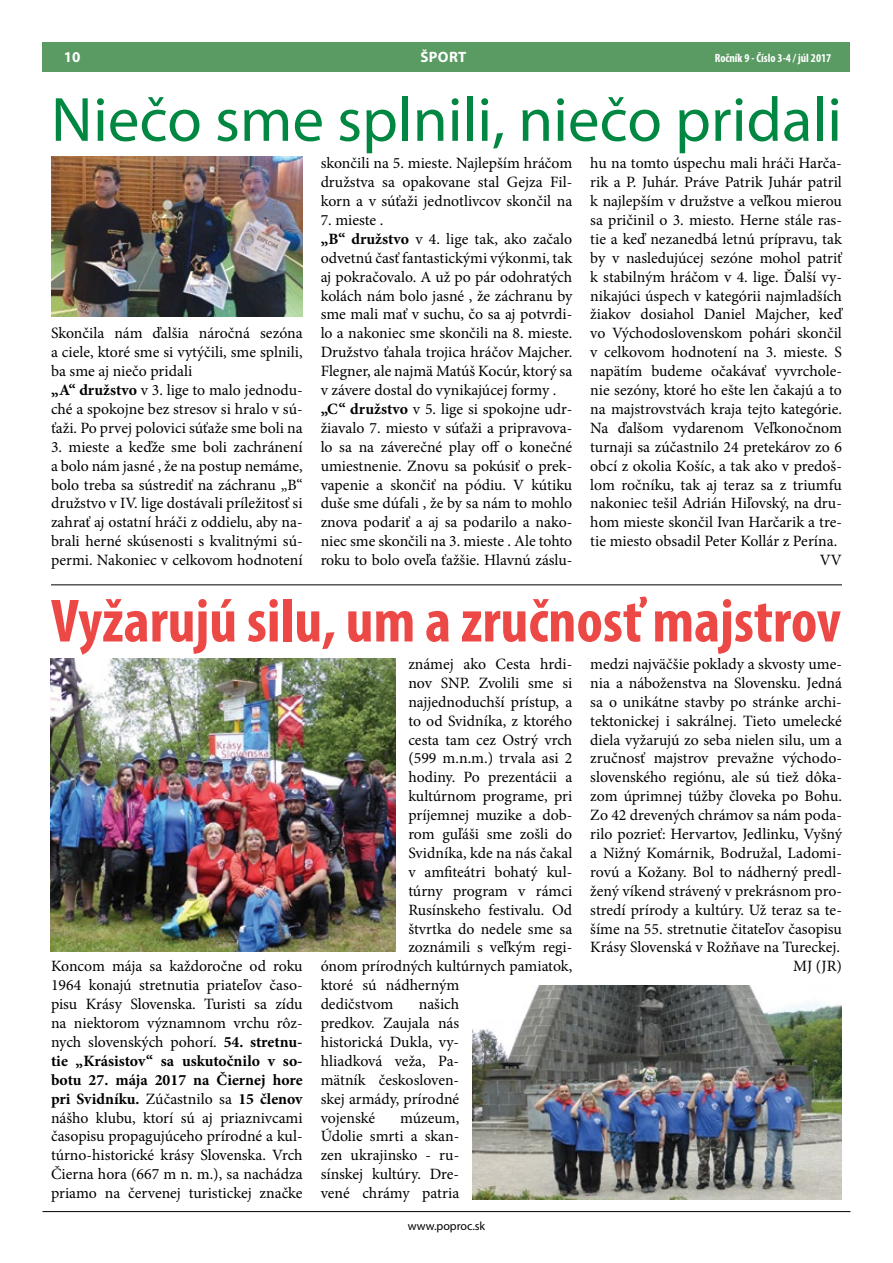
<style>
.page{position:relative;width:893px;height:1263px;background:#fff}
.page>*{position:absolute;margin:0;border:0;box-sizing:border-box;transform-origin:0 0}
.t1{font:63px "Myriad Pro";color:#008742}
.t2{font:700 condensed 61.5px "Myriad Pro";color:#ec4845}
.t3{font:15.75px/18.9px "Minion Pro";color:#000;text-align:justify}
.t4{font:700 15px "Myriad Pro";letter-spacing:.02em;color:#fff}
.t5{font:700 condensed 12px "Myriad Pro";color:#fff}
.t6{font:12px "Myriad Pro";color:#000}
.s1{font-weight:700}
</style>
<div class="page">
<hr style="left:43px;top:1211px;width:807px;height:1px;background:#000">
<div style="left:43px;top:43px;width:807px;height:29px;background:#5a9b63"></div>
<img style="left:51px;top:658px;width:345px;height:293px">
<img style="left:472px;top:985px;width:370px;height:214px">
<img style="left:51px;top:156px;width:252px;height:161px">
<hr style="left:51px;top:584px;width:791px;height:1px;background:#000">
<p class="t4" style="left:64px;top:47px;width:18px">10</p>
<p class="t4" style="left:421px;top:47px;width:47px">ŠPORT</p>
<h1 class="t1" style="left:51px;top:81px;width:792px">Niečo sme splnili, niečo pridali</h1>
<p class="t5" style="left:715px;top:51px;width:118px">Ročník 9 - Číslo 3-4 / júl 2017</p>
<p class="t3" style="left:51px;top:324px;width:253px;text-align:left">Skončila nám ďalšia náročná sezóna a ciele, ktoré sme si vytýčili, sme splnili, ba sme aj niečo pridali<br><span class="s1">„A“ družstvo</span> v 3. lige to malo jednodu&shy;ché a spokojne bez stresov si hralo v sú&shy;ťaži. Po prvej polovici súťaže sme boli na</p>
<p class="t3" style="left:51px;top:437px;width:253px">3. mieste a keďže sme boli zachránení a bolo nám jasné , že na postup nemáme, bolo treba sa sústrediť na záchranu „B“ družstvo v IV. lige dostávali príležitosť si zahrať aj ostatní hráči z oddielu, aby na&shy;brali herné skúsenosti s kvalitnými sú&shy;permi. Nakoniec v celkovom hodnotení</p>
<p class="t3" style="left:321px;top:154px;width:253px">skončili na 5. mieste. Najlepším hráčom družstva sa opakovane stal Gejza Fil&shy;korn a v súťaži jednotlivcov skončil na</p>
<p class="t3" style="left:321px;top:210px;width:253px;text-align:left">7. mieste .<br><span class="s1">„B“ družstvo</span> v 4. lige tak, ako začalo odvetnú časť fantastickými výkonmi, tak aj pokračovalo. A už po pár odohratých kolách nám bolo jasné , že záchranu by sme mali mať v suchu, čo sa aj potvrdi&shy;lo a nakoniec sme skončili na 8. mieste.<br>Družstvo ťahala trojica hráčov Majcher.<br>Flegner, ale najmä Matúš Kocúr, ktorý sa v závere dostal do vynikajúcej formy . <span class="s1">„C“ družstvo</span> v 5. lige si spokojne udr&shy;žiavalo 7. miesto v súťaži a pripravova&shy;lo sa na záverečné play off o konečné umiestnenie. Znovu sa pokúsiť o prek&shy;vapenie a skončiť na pódiu. V kútiku duše sme dúfali , že by sa nám to mohlo znova podariť a aj sa podarilo a nako&shy;niec sme skončili na 3. mieste . Ale tohto roku to bolo oveľa ťažšie. Hlavnú záslu-</p>
<p class="t3" style="left:590px;top:154px;width:253px">hu na tomto úspechu mali hráči Harča-</p>
<p class="t3" style="left:590px;top:173px;width:253px">rik a P. Juhár. Práve Patrik Juhár patril</p>
<p class="t3" style="left:590px;top:192px;width:253px">k najlepším v družstve a veľkou mierou</p>
<p class="t3" style="left:590px;top:210px;width:253px">sa pričinil o 3. miesto. Herne stále ras-</p>
<p class="t3" style="left:590px;top:229px;width:253px">tie a keď nezanedbá letnú prípravu, tak</p>
<p class="t3" style="left:590px;top:248px;width:253px">by v nasledujúcej sezóne mohol patriť</p>
<p class="t3" style="left:590px;top:267px;width:253px">k stabilným hráčom v 4. lige. Ďalší vy-</p>
<p class="t3" style="left:590px;top:286px;width:253px">nikajúci úspech v kategórii najmladších</p>
<p class="t3" style="left:590px;top:305px;width:253px">žiakov dosiahol Daniel Majcher, keď</p>
<p class="t3" style="left:590px;top:324px;width:253px">vo Východoslovenskom pohári skončil</p>
<p class="t3" style="left:590px;top:343px;width:253px">v celkovom hodnotení na 3. mieste. S</p>
<p class="t3" style="left:590px;top:362px;width:253px">napätím budeme očakávať vyvrchole-</p>
<p class="t3" style="left:590px;top:381px;width:253px">nie sezóny, ktoré ho ešte len čakajú a to</p>
<p class="t3" style="left:590px;top:399px;width:253px">na majstrovstvách kraja tejto kategórie.</p>
<p class="t3" style="left:590px;top:418px;width:253px">Na ďalšom vydarenom Veľkonočnom</p>
<p class="t3" style="left:590px;top:437px;width:253px">turnaji sa zúčastnilo 24 pretekárov zo 6</p>
<p class="t3" style="left:590px;top:456px;width:253px">obcí z okolia Košíc, a tak ako v predoš-</p>
<p class="t3" style="left:590px;top:475px;width:253px">lom ročníku, tak aj teraz sa z triumfu</p>
<p class="t3" style="left:590px;top:494px;width:253px">nakoniec tešil Adrián Hiľovský, na dru-</p>
<p class="t3" style="left:590px;top:513px;width:253px">hom mieste skončil Ivan Harčarik a tre-</p>
<p class="t3" style="left:590px;top:532px;width:248px">tie miesto obsadil Peter Kollár z Perína.</p>
<p class="t3" style="left:820px;top:551px;width:24px">VV</p>
<h2 class="t2" style="left:51px;top:582px;width:791px">Vyžarujú silu, um a zručnosť majstrov</h2>
<p class="t3" style="left:51px;top:957px;width:253px">Koncom mája sa každoročne od roku 1964 konajú stretnutia priateľov časo&shy;pisu Krásy Slovenska. Turisti sa zídu na niektorom významnom vrchu rôz&shy;nych slovenských pohorí. <span class="s1">54. stretnu&shy;tie „Krásistov“ sa uskutočnilo v so&shy;botu 27. mája 2017 na Čiernej hore pri Svidníku.</span> Zúčastnilo sa <span class="s1">15 členov </span>nášho klubu, ktorí sú aj priaznivcami časopisu propagujúceho prírodné a kul&shy;túrno-historické krásy Slovenska. Vrch Čierna hora (667 m n. m.), sa nachádza priamo na červenej turistickej značke</p>
<p class="t3" style="left:408px;top:654px;width:165px">známej ako Cesta hrdi-</p>
<p class="t3" style="left:408px;top:673px;width:165px">nov SNP. Zvolili sme si</p>
<p class="t3" style="left:408px;top:692px;width:165px">najjednoduchší prístup, a</p>
<p class="t3" style="left:408px;top:711px;width:165px">to od Svidníka, z ktorého</p>
<p class="t3" style="left:408px;top:730px;width:165px">cesta tam cez Ostrý vrch</p>
<p class="t3" style="left:408px;top:749px;width:165px">(599 m.n.m.) trvala asi 2</p>
<p class="t3" style="left:408px;top:768px;width:165px">hodiny. Po prezentácii a</p>
<p class="t3" style="left:408px;top:787px;width:165px">kultúrnom programe, pri</p>
<p class="t3" style="left:408px;top:806px;width:165px">príjemnej muzike a dob-</p>
<p class="t3" style="left:408px;top:825px;width:165px">rom guľáši sme zošli do</p>
<p class="t3" style="left:408px;top:843px;width:165px">Svidníka, kde na nás čakal</p>
<p class="t3" style="left:408px;top:862px;width:165px">v amfiteátri bohatý kul-</p>
<p class="t3" style="left:408px;top:881px;width:165px">túrny program v rámci</p>
<p class="t3" style="left:408px;top:900px;width:165px">Rusínskeho festivalu. Od</p>
<p class="t3" style="left:408px;top:919px;width:165px">štvrtka do nedele sme sa</p>
<p class="t3" style="left:408px;top:938px;width:165px">zoznámili s veľkým regi-</p>
<p class="t3" style="left:321px;top:957px;width:253px">ónom prírodných kultúrnych pamiatok,</p>
<p class="t3" style="left:321px;top:976px;width:140px">ktoré sú nádherným</p>
<p class="t3" style="left:321px;top:995px;width:74px">dedičstvom</p>
<p class="t3" style="left:321px;top:995px;width:140px;text-indent:98px">našich predkov. Zaujala nás historická Dukla, vy&shy;hliadková veža, Pa&shy;mätník českosloven&shy;skej armády, prírodné vojenské</p>
<p class="t3" style="left:321px;top:1108px;width:140px;text-indent:79px">múzeum, Údolie smrti a skan&shy;zen ukrajinsko - ru&shy;sínskej kultúry. Dre&shy;vené chrámy patria</p>
<p class="t6" style="left:408px;top:1218px;width:79px">www.poproc.sk</p>
<p class="t3" style="left:590px;top:654px;width:253px;text-align:right">medzi najväčšie poklady a skvosty ume&shy;nia a náboženstva na Slovensku. Jedná sa o unikátne stavby po stránke archi&shy;tektonickej i sakrálnej. Tieto umelecké diela vyžarujú zo seba nielen silu, um a zručnosť majstrov prevažne východo&shy;slovenského regiónu, ale sú tiež dôka&shy;zom úprimnej túžby človeka po Bohu.<br>Zo 42 drevených chrámov sa nám poda&shy;rilo pozrieť: Hervartov, Jedlinku, Vyšný a Nižný Komárnik, Bodružal, Ladomi&shy;rovú a Kožany. Bol to nádherný predl&shy;žený víkend strávený v prekrásnom pro&shy;stredí prírody a kultúry. Už teraz sa te&shy;šíme na 55. stretnutie čitateľov časopisu Krásy Slovenská v Rožňave na Tureckej.<br>MJ (JR)</p>
</div>
